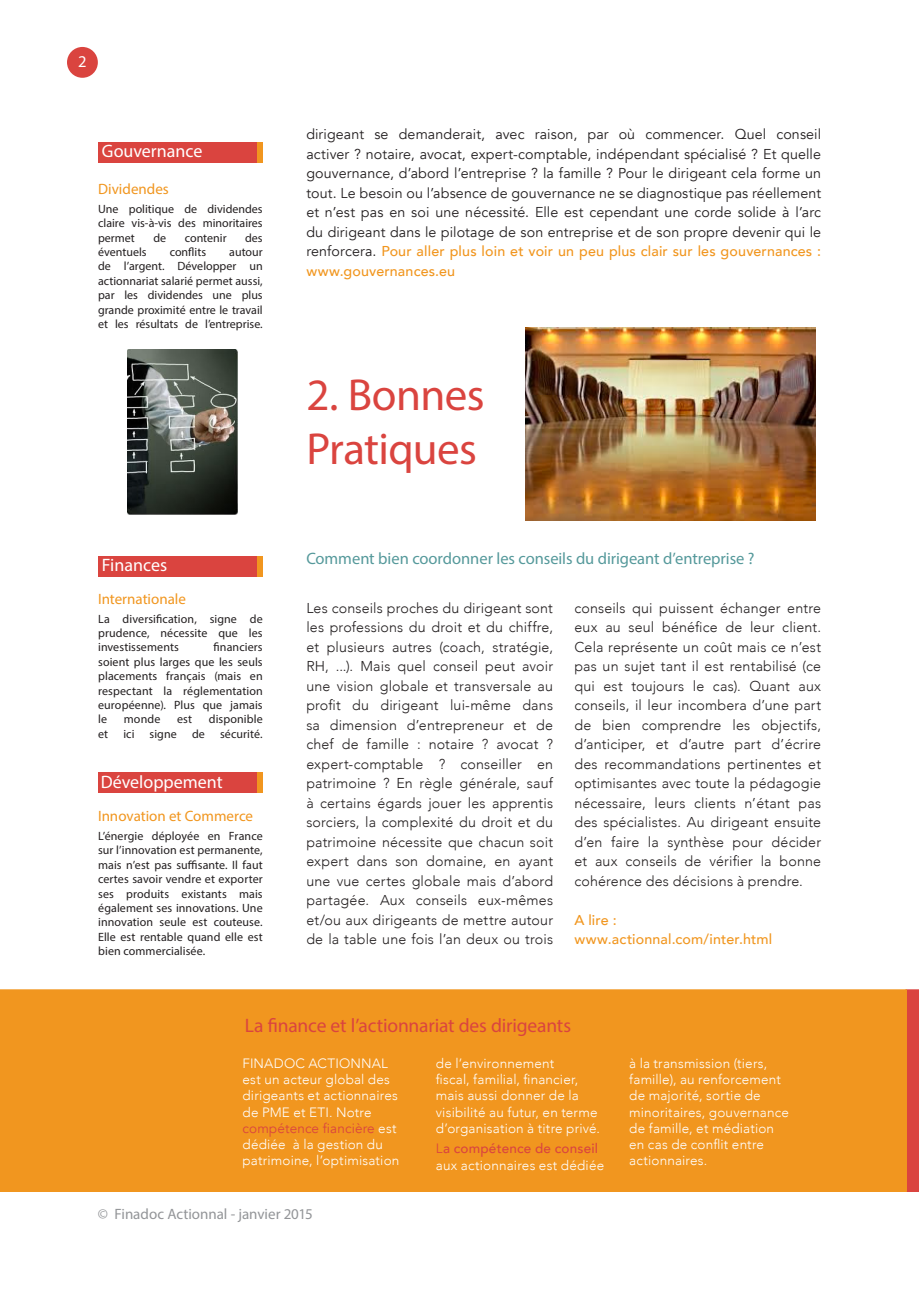
<style>
.page{position:relative;width:919px;height:1289px;background:#fff}
.page>*{position:absolute;margin:0;border:0;box-sizing:border-box;transform-origin:0 0}
.t1{font:45px/54px "Myriad Pro";letter-spacing:-.015em;color:#da443f}
.t2{font:19.5px "Myriad Pro";letter-spacing:-.01em;color:#da443f}
.Box01-Title-TOP{font:18px "Myriad Pro";color:#fff}
.t3{font:16.5px "Myriad Pro";letter-spacing:-.005em;color:#55999b}
.Box01-Title{font:15px "Myriad Pro";color:#f1961f}
.Fotolia_W{font:15px "Myriad Pro";color:#939598}
.Body_Text{font:300 14.25px/19.5px "Avenir";letter-spacing:.01em;color:#231f20;text-align:justify}
.t4{font:14.25px/19.5px "Avenir";letter-spacing:.01em;color:#231f20;text-align:justify}
.Body_Text-2{font:500 14.25px/19.5px "Avenir";letter-spacing:.01em;color:#f1961f}
.t5{font:300 13.5px/16.2px "Avenir";letter-spacing:.015em;color:#fff}
.Box01-Title-2{font:12px/14.4px "Myriad Pro";letter-spacing:.005em;color:#231f20;text-align:justify}
.s1{font-weight:500;color:#f1961f}
.s2{font-weight:400;color:#da443f}
.s3{color:#da443f}
.s4{font-weight:500;color:#da443f}
</style>
<div class="page">
<div style="left:98px;top:142px;width:165px;height:20px;background:#da443f"></div>
<div style="left:257px;top:142px;width:6px;height:20px;background:#f1961f"></div>
<div style="left:98px;top:556px;width:165px;height:20px;background:#da443f"></div>
<div style="left:257px;top:556px;width:6px;height:20px;background:#f1961f"></div>
<div style="left:98px;top:772px;width:165px;height:20px;background:#da443f"></div>
<div style="left:257px;top:772px;width:6px;height:20px;background:#f1961f"></div>
<div style="left:67px;top:47px;width:31px;height:31px;background:#da443f;border-radius:50%"></div>
<svg style="left:906px;top:989px;width:12px;height:202px;background:#db4b3c"></svg>
<div style="left:1px;top:990px;width:905px;height:201px;background:#f1961f"></div>
<div style="left:0;top:989px;width:906px;height:202px;border:2px solid #f1961f"></div>
<img style="left:526px;top:328px;width:289px;height:192px">
<img style="left:128px;top:349px;width:109px;height:165px">
<p class="Box01-Title-TOP" style="left:102px;top:140px;width:102px">Gouvernance</p>
<p class="Box01-Title" style="left:98px;top:180px;width:72px">Dividendes</p>
<p class="Box01-Title-2" style="left:98px;top:201px;width:166px">Une politique de dividendes claire vis-à-vis des minoritaires permet</p>
<p class="Box01-Title-2" style="left:153px;top:230px;width:14px">de</p>
<p class="Box01-Title-2" style="left:185px;top:230px;width:43px">contenir</p>
<p class="Box01-Title-2" style="left:245px;top:230px;width:19px">des</p>
<p class="Box01-Title-2" style="left:98px;top:244px;width:50px">éventuels</p>
<p class="Box01-Title-2" style="left:170px;top:244px;width:38px">conflits</p>
<p class="Box01-Title-2" style="left:98px;top:244px;width:166px;text-indent:131px">autour de l’argent. Développer un actionnariat salarié permet aussi, par les dividendes une plus grande proximité entre le travail et les résultats de l’entreprise.</p>
<p class="Box01-Title-TOP" style="left:102px;top:554px;width:67px">Finances</p>
<p class="Box01-Title" style="left:98px;top:589px;width:89px">Internationale</p>
<p class="Box01-Title-2" style="left:98px;top:611px;width:166px">La diversification, signe de prudence, nécessite que les investissements</p>
<p class="Box01-Title-2" style="left:98px;top:640px;width:166px;text-indent:115px">financiers soient plus larges que les seuls placements français (mais en respectant la réglementation européenne). Plus que jamais le</p>
<p class="Box01-Title-2" style="left:124px;top:712px;width:38px">monde</p>
<p class="Box01-Title-2" style="left:177px;top:712px;width:17px">est</p>
<p class="Box01-Title-2" style="left:209px;top:712px;width:55px">disponible</p>
<p class="Box01-Title-2" style="left:98px;top:726px;width:12px">et</p>
<p class="Box01-Title-2" style="left:123px;top:726px;width:13px">ici</p>
<p class="Box01-Title-2" style="left:149px;top:726px;width:29px">signe</p>
<p class="Box01-Title-2" style="left:192px;top:726px;width:14px">de</p>
<p class="Box01-Title-2" style="left:220px;top:726px;width:44px">sécurité.</p>
<p class="Box01-Title-TOP" style="left:101px;top:771px;width:124px">Développement</p>
<p class="Box01-Title" style="left:98px;top:807px;width:156px">Innovation et Commerce</p>
<p class="Box01-Title-2" style="left:98px;top:828px;width:166px">L’énergie déployée en France sur l’innovation est permanente, mais n’est pas suffisante. Il faut certes savoir vendre et exporter ses produits existants mais également ses innovations. Une innovation seule est couteuse.<br>Elle est rentable quand elle est bien commercialisée.</p>
<p class="t4" style="left:306px;top:125px;width:516px">dirigeant se demanderait, avec raison, par où commencer. Quel conseil activer ? notaire, avocat, expert-comptable, indépendant spécialisé ? Et quelle gouvernance, d’abord l’entreprise ? la famille ? Pour le dirigeant cela forme un tout. Le besoin ou l’absence de gouvernance ne se diagnostique pas réellement et n’est pas en soi une nécessité. Elle est cependant une corde solide à l’arc du dirigeant dans le pilotage de son entreprise et de son propre devenir qui le renforcera. <span class="s1">Pour aller plus loin et voir un peu plus clair sur les gouvernances : www.gouvernances.eu</span></p>
<p class="t1" style="left:306px;top:367px;width:180px">2. Bonnes<br>Pratiques</p>
<p class="t3" style="left:306px;top:548px;width:450px">Comment bien coordonner les conseils du dirigeant d’entreprise ?</p>
<p class="Body_Text" style="left:306px;top:598px;width:248px">Les conseils proches du dirigeant sont les professions du droit et du chiffre, et plusieurs autres (coach, stratégie, RH, ...). Mais quel conseil peut avoir une vision globale et transversale au profit du dirigeant lui-même dans sa dimension d’entrepreneur et de chef de famille : notaire ? avocat ? expert-comptable ? conseiller en patrimoine ? En règle générale, sauf à certains égards jouer les apprentis sorciers, la complexité du droit et du patrimoine nécessite que chacun soit expert dans son domaine, en ayant une vue certes globale mais d’abord partagée. Aux conseils eux-mêmes et/ou aux dirigeants de mettre autour de la table une fois l’an deux ou trois</p>
<p class="Body_Text" style="left:574px;top:598px;width:248px">conseils qui puissent échanger entre eux au seul bénéfice de leur client.<br>Cela représente un coût mais ce n’est pas un sujet tant il est rentabilisé (ce qui est toujours le cas). Quant aux conseils, il leur incombera d’une part de bien comprendre les objectifs, d’anticiper, et d’autre part d’écrire des recommandations pertinentes et optimisantes avec toute la pédagogie nécessaire, leurs clients n’étant pas des spécialistes. Au dirigeant ensuite d’en faire la synthèse pour décider et aux conseils de vérifier la bonne cohérence des décisions à prendre.</p>
<p class="Body_Text-2" style="left:574px;top:909px;width:199px">A lire : www.actionnal.com/inter.html</p>
<p class="t2" style="left:245px;top:1013px;width:327px">La finance et l’actionnariat des dirigeants</p>
<p class="t5" style="left:242px;top:1055px;width:158px">FINADOC ACTIONNAL est un acteur global des dirigeants et actionnaires de PME et ETI. Notre <span class="s2">compétence fiancière</span> est dédiée à la gestion du patrimoine, l’optimisation</p>
<p class="t5" style="left:436px;top:1055px;width:166px">de l’environnement<br>fiscal, familial, financier, mais aussi donner de la visibilité au futur, en terme d’organisation à titre privé.</p>
<p class="t5" style="left:436px;top:1140px;width:170px"><span class="s3">L</span><span class="s4">a compétence de conseil </span>aux actionnaires est dédiée</p>
<p class="Fotolia_W" style="left:98px;top:1205px;width:216px">© Finadoc Actionnal - janvier 2015</p>
<p class="t5" style="left:629px;top:1055px;width:161px">à la transmission (tiers, famille), au renforcement de majorité, sortie de minoritaires, gouvernance de famille, et médiation en cas de conflit entre actionnaires.</p>
</div>
